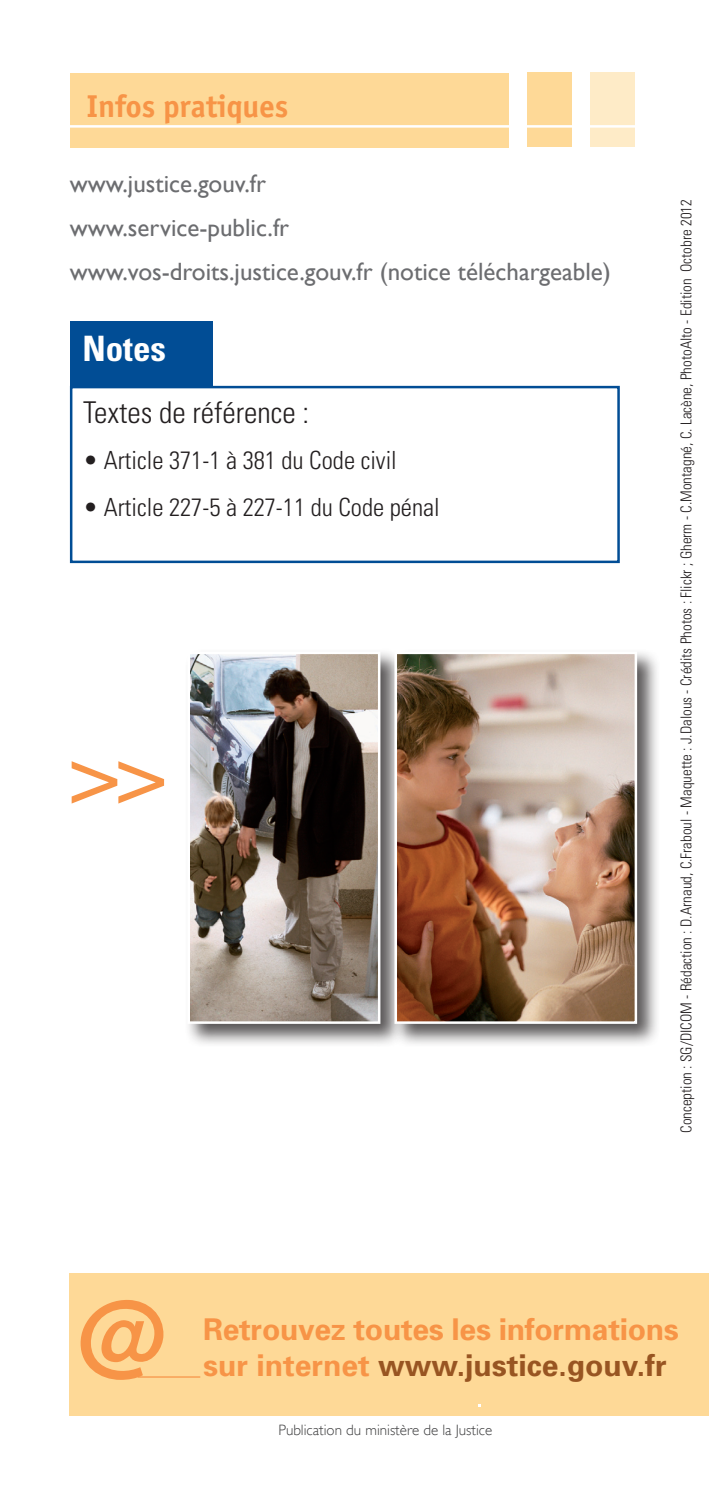
<style>
.page{position:relative;width:709px;height:1489px;background:#fff}
.page>*{position:absolute;margin:0;border:0;box-sizing:border-box;transform-origin:0 0}
.t1{font:700 90px "Univers";color:#f79447}
.t2{font:80px "Helvetica";color:#f79447}
.t3{font:700 condensed 35px "Univers";color:#fff}
.t4{font:700 32.5px "Officina Sans";color:#f79447}
.t5{font:700 30px "Univers";letter-spacing:-.01em;color:#f79447}
.t6{font:700 30px "Univers";color:#985522}
.t7{font:300 condensed 30px "Univers";color:#231f20}
.t8{font:25px/44.2px "Gill Sans";color:#6c6d70}
.t9{font:300 condensed 25px "Univers";color:#231f20}
.t10{font:300 condensed 15px "Univers";color:#231f20}
.t11{font:300 15px "Gill Sans";color:#3e3e3f}
.s1{color:#f79447}
</style>
<div class="page">
<div style="left:70px;top:1273px;width:639px;height:143px;background:#fed997"></div>
<hr style="left:138px;top:1376px;width:62px;height:1px;background:#f79447">
<div style="left:527px;top:73px;width:44px;height:74px;background:#fed997"></div>
<div style="left:590px;top:73px;width:45px;height:74px;background:#feebc7"></div>
<div style="left:70px;top:74px;width:438px;height:74px;background:#fed997"></div>
<hr style="left:32px;top:125px;width:622px;height:3px;background:#fff">
<div style="left:70px;top:386px;width:550px;height:177px;border:2px solid #014d95"></div>
<div style="left:70px;top:321px;width:142px;height:65px;background:#014d95"></div>
<div style="left:184px;top:648px;width:221px;height:400px;background:#231f20;opacity:.75"></div>
<img style="left:190px;top:654px;width:187px;height:366px">
<div style="left:187px;top:651px;width:193px;height:372px;border:2px solid #fff"></div>
<div style="left:391px;top:648px;width:270px;height:400px;background:#231f20;opacity:.75"></div>
<img style="left:397px;top:654px;width:237px;height:366px">
<div style="left:394px;top:651px;width:243px;height:372px;border:2px solid #fff"></div>
<h3 class="t4" style="left:87px;top:87px;width:203px">Infos pratiques</h3>
<h3 class="t8" style="left:70px;top:161px;width:542px">www.justice.gouv.fr<br>www.service-public.fr<br>www.vos-droits.justice.gouv.fr (notice téléchargeable)</h3>
<h3 class="t3" style="left:82px;top:327px;width:85px">Notes</h3>
<h3 class="t7" style="left:83px;top:394px;width:227px">Textes de référence :</h3>
<h3 class="t9" style="left:83px;top:445px;width:315px">• Article 371-1 à 381 du Code civil</h3>
<h3 class="t9" style="left:83px;top:492px;width:358px">• Article 227-5 à 227-11 du Code pénal</h3>
<h2 class="t2" style="left:71px;top:713px;width:95px">&gt;&gt;</h2>
<p class="t10" style="left:677px;top:1132px;width:934px;rotate:-90deg">Conception : SG/DICOM - Rédaction : D.Arnaud, C.Fraboul - Maquette : J.Dalous - Crédits Photos : Flickr ; Gherm - C.Montagné, C. Lacène, PhotoAlto - Edition Octobre 2012</p>
<h1 class="t1" style="left:78px;top:1279px;width:89px">@</h1>
<h3 class="t5" style="left:203px;top:1311px;width:477px">Retrouvez toutes les informations</h3>
<h3 class="t6" style="left:203px;top:1347px;width:465px"><span class="s1">sur internet</span> www.justice.gouv.fr</h3>
<p class="t11" style="left:278px;top:1420px;width:215px">Publication du ministère de la Justice</p>
</div>
